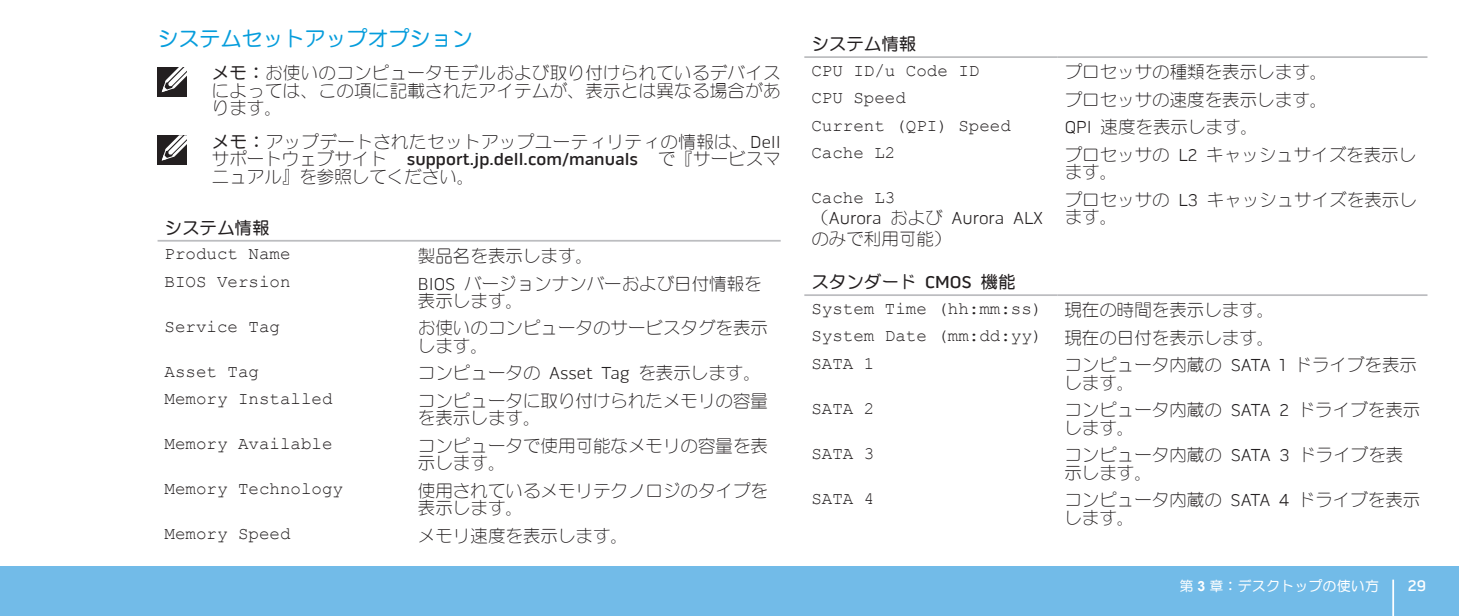
<style>
.page{position:relative;width:1459px;height:616px;background:#fff}
.page>*{position:absolute;margin:0;border:0;box-sizing:border-box;transform-origin:0 0}
.t1{font:21px "HG Marugothic B";color:#069ddc}
.t2{font:17.5px/17.5px "HG Marugothic L";color:#231f20}
.t3{font:17.5px "Courier New";color:#231f20}
.t4{font:500 17.5px "Pill Alt 600 mg";color:#231f20}
.t5{font:17.5px "HG Marugothic L";letter-spacing:.025em;color:#231f20}
.t6{font:17.5px "HG Marugothic B";color:#231f20}
.t7{font:300 17.5px "Pill Alt 600 mg";color:#231f20}
.t8{font:500 15.75px "Pill Alt 600 mg";color:#fff}
.t9{font:14px "HG Marugothic B";letter-spacing:.01em;color:#fff}
.s1{font-family:"HG Marugothic B"}
.s2{font-family:"Pill Alt 600 mg";font-weight:300}
.s3{font-family:"HG Marugothic L";font-weight:400}
.s4{font-family:"Pill Alt 600 mg";font-weight:500}
.s5{font-family:"Arial";font-weight:700}
</style>
<div class="page">
<div style="left:0;top:566px;width:1458px;height:49px;background:#72bbe8"></div>
<hr style="left:1392px;top:579px;width:2px;height:36px;background:#fff">
<div style="left:158px;top:67px;width:29px;height:29px;background:#231f20"></div>
<svg style="left:161px;top:67px;width:26px;height:26px"></svg>
<div style="left:158px;top:135px;width:29px;height:30px;background:#231f20"></div>
<svg style="left:161px;top:135px;width:26px;height:26px"></svg>
<hr style="left:158px;top:240px;width:253px;height:1px;background:#bcbdc0">
<hr style="left:411px;top:240px;width:369px;height:1px;background:#bcbdc0">
<hr style="left:804px;top:56px;width:253px;height:2px;background:#bcbdc0">
<hr style="left:1057px;top:56px;width:370px;height:2px;background:#bcbdc0">
<hr style="left:804px;top:294px;width:253px;height:2px;background:#bcbdc0">
<hr style="left:1057px;top:294px;width:370px;height:2px;background:#bcbdc0">
<p class="t1" style="left:158px;top:28px;width:316px">システムセットアップオプション</p>
<p class="t2" style="left:212px;top:64px;width:570px;text-align:justify"><span class="s1">メモ：</span>お使いのコンピュータモデルおよび取り付けられているデバイスによっては、この項に記載されたアイテムが、表示とは異なる場合があります。</p>
<p class="t5" style="left:212px;top:132px;width:570px"><span class="s1">メモ：</span>アップデートされたセットアップユーティリティの情報は、<span class="s2">Dell</span></p>
<p class="t4" style="left:212px;top:149px;width:570px"><span class="s3">サポートウェブサイト</span> support.jp.dell.com/manuals <span class="s3">で『サービスマ</span></p>
<p class="t2" style="left:212px;top:167px;width:264px">ニュアル』を参照してください。</p>
<p class="t6" style="left:164px;top:218px;width:106px">システム情報</p>
<p class="t3" style="left:164px;top:243px;width:127px">Product Name</p>
<p class="t2" style="left:418px;top:247px;width:176px">製品名を表示します。</p>
<p class="t3" style="left:164px;top:270px;width:127px">BIOS Version</p>
<p class="t2" style="left:418px;top:274px;width:345px"><span class="s2">BIOS</span> バージョンナンバーおよび日付情報を表示します。</p>
<p class="t3" style="left:164px;top:315px;width:117px">Service Tag</p>
<p class="t2" style="left:418px;top:319px;width:351px">お使いのコンピュータのサービスタグを表示します。</p>
<p class="t3" style="left:164px;top:360px;width:96px">Asset Tag</p>
<p class="t2" style="left:418px;top:364px;width:344px">コンピュータの <span class="s2">Asset Tag</span> を表示します。</p>
<p class="t3" style="left:164px;top:387px;width:169px">Memory Installed</p>
<p class="t2" style="left:418px;top:391px;width:351px">コンピュータに取り付けられたメモリの容量を表示します。</p>
<p class="t3" style="left:164px;top:432px;width:169px">Memory Available</p>
<p class="t2" style="left:418px;top:436px;width:351px">コンピュータで使用可能なメモリの容量を表示します。</p>
<p class="t3" style="left:164px;top:477px;width:180px">Memory Technology</p>
<p class="t2" style="left:418px;top:481px;width:351px">使用されているメモリテクノロジのタイプを表示します。</p>
<p class="t3" style="left:164px;top:522px;width:127px">Memory Speed</p>
<p class="t2" style="left:418px;top:526px;width:211px">メモリ速度を表示します。</p>
<p class="t6" style="left:811px;top:35px;width:106px">システム情報</p>
<p class="t3" style="left:811px;top:59px;width:169px">CPU ID/u Code ID</p>
<p class="t2" style="left:1064px;top:63px;width:264px">プロセッサの種類を表示します。</p>
<p class="t3" style="left:811px;top:87px;width:96px">CPU Speed</p>
<p class="t2" style="left:1064px;top:91px;width:264px">プロセッサの速度を表示します。</p>
<p class="t3" style="left:811px;top:114px;width:201px">Current (QPI) Speed</p>
<p class="t2" style="left:1064px;top:118px;width:195px"><span class="s2">QPI</span> 速度を表示します。</p>
<p class="t3" style="left:811px;top:142px;width:85px">Cache L2</p>
<p class="t2" style="left:1064px;top:145px;width:353px">プロセッサの <span class="s2">L2</span> キャッシュサイズを表示します。</p>
<p class="t3" style="left:811px;top:186px;width:85px">Cache L3</p>
<p class="t7" style="left:811px;top:208px;width:233px"><span class="s3">（</span>Aurora <span class="s3">および</span> Aurora ALX</p>
<p class="t2" style="left:811px;top:230px;width:141px">のみで利用可能）</p>
<p class="t2" style="left:1064px;top:190px;width:353px">プロセッサの <span class="s2">L3</span> キャッシュサイズを表示します。</p>
<p class="t6" style="left:811px;top:273px;width:206px">スタンダード <span class="s4">CMOS</span> 機能</p>
<p class="t3" style="left:811px;top:297px;width:232px">System Time (hh:mm:ss)</p>
<p class="t2" style="left:1064px;top:301px;width:211px">現在の時間を表示します。</p>
<p class="t3" style="left:811px;top:324px;width:232px">System Date (mm:dd:yy)</p>
<p class="t2" style="left:1064px;top:328px;width:211px">現在の日付を表示します。</p>
<p class="t3" style="left:811px;top:352px;width:64px">SATA 1</p>
<p class="t2" style="left:1064px;top:356px;width:354px">コンピュータ内蔵の <span class="s2">SATA 1</span> ドライブを表示します。</p>
<p class="t3" style="left:811px;top:397px;width:64px">SATA 2</p>
<p class="t2" style="left:1064px;top:401px;width:357px">コンピュータ内蔵の <span class="s2">SATA 2</span> ドライブを表示します。</p>
<p class="t3" style="left:811px;top:442px;width:64px">SATA 3</p>
<p class="t2" style="left:1064px;top:446px;width:340px">コンピュータ内蔵の <span class="s2">SATA 3</span> ドライブを表示します。</p>
<p class="t3" style="left:811px;top:487px;width:64px">SATA 4</p>
<p class="t2" style="left:1064px;top:490px;width:357px">コンピュータ内蔵の <span class="s2">SATA 4</span> ドライブを表示します。</p>
<p class="t9" style="left:1179px;top:579px;width:201px">第 <span class="s5">3</span> 章：デスクトップの使い方</p>
<p class="t8" style="left:1407px;top:576px;width:20px">29</p>
</div>
